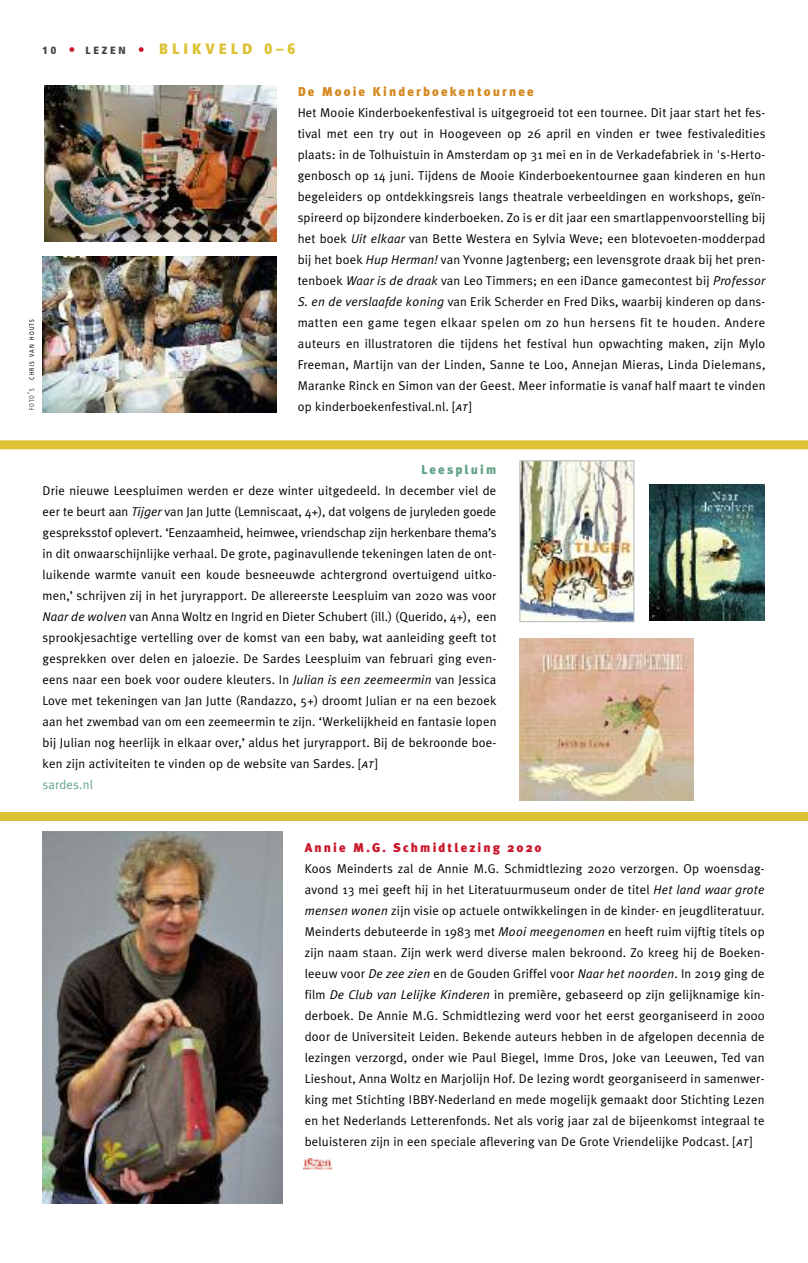
<style>
.page{position:relative;width:808px;height:1263px;background:#fff}
.page>*{position:absolute;margin:0;border:0;box-sizing:border-box;transform-origin:0 0}
.t1{font:900 condensed 15px "Frutiger";letter-spacing:.26em;color:#ddc235}
.t2{font:12.75px/21px "Meta Plus Normal";letter-spacing:.015em;color:#000;text-align:justify}
.t3{font:900 12.75px "Meta Plus";letter-spacing:.165em;color:#ca162b}
.t4{font:900 12.75px "Meta Plus";letter-spacing:.165em;color:#d38920}
.t5{font:900 12.75px "Meta Plus";letter-spacing:.165em;color:#63a385}
.t6{font:condensed 6.75px "Frutiger";letter-spacing:.19em;color:#000;scale:.9 1}
.s1{font-size:10.5px;color:#414547}
.s2{font-stretch:normal;font-size:12.75px;color:#ca162b}
.s3{font-weight:300}
.s4{font-weight:300;font-size:9px}
.s5{font-style:italic}
.s6{font-family:"Meta Plus Normal Caps";font-style:italic}
.s7{color:#63a385}
</style>
<div class="page">
<img style="left:43px;top:831px;width:240px;height:372px">
<div style="left:0;top:440px;width:808px;height:9px;background:#ddc235"></div>
<div style="left:0;top:812px;width:808px;height:9px;background:#ddc235"></div>
<img style="left:44px;top:86px;width:232px;height:156px">
<img style="left:43px;top:256px;width:233px;height:156px">
<img style="left:521px;top:462px;width:111px;height:158px">
<div style="left:519px;top:460px;width:115px;height:162px;border:1px solid #b3b5b6"></div>
<img style="left:649px;top:484px;width:115px;height:136px">
<img style="left:520px;top:638px;width:173px;height:162px">
<img style="left:304px;top:1158px;width:27px;height:12px">
<p class="t1" style="left:43px;top:43px;width:254px"><span class="s1">10</span> <span class="s2">•</span> <span class="s1">LEZEN</span> <span class="s2">•</span> BLIKVELD 0–6</p>
<p class="t6" style="left:29px;top:410px;width:103px;rotate:-90deg"><span class="s3">FOTO</span><span class="s4">’</span><span class="s3">S</span> CHRIS VAN HOUTS</p>
<p class="t4" style="left:298px;top:84px;width:238px">De Mooie Kinderboekentournee</p>
<p class="t2" style="left:298px;top:102px;width:469px">Het Mooie Kinderboekenfestival is uitgegroeid tot een tournee. Dit jaar start het fes&shy;tival met een try out in Hoogeveen op 26 april en vinden er twee festivaledities plaats: in de Tolhuistuin in Amsterdam op 31 mei en in de Verkadefabriek in 's-Herto&shy;genbosch op 14 juni. Tijdens de Mooie Kinderboekentournee gaan kinderen en hun begeleiders op ontdekkingsreis langs theatrale verbeeldingen en workshops, geïn&shy;spireerd op bijzondere kinderboeken. Zo is er dit jaar een smartlappenvoorstelling bij het boek <span class="s5">Uit elkaar</span> van Bette Westera en Sylvia Weve; een blotevoeten-modderpad bij het boek <span class="s5">Hup Herman!</span> van Yvonne Jagtenberg; een levensgrote draak bij het pren&shy;tenboek <span class="s5">Waar is de draak</span> van Leo Timmers; en een iDance gamecontest bij <span class="s5">Professor S. en de verslaafde koning</span> van Erik Scherder en Fred Diks, waarbij kinderen op dans&shy;matten een game tegen elkaar spelen om zo hun hersens fit te houden. Andere auteurs en illustratoren die tijdens het festival hun opwachting maken, zijn Mylo Freeman, Martijn van der Linden, Sanne te Loo, Annejan Mieras, Linda Dielemans, Maranke Rinck en Simon van der Geest. Meer informatie is vanaf half maart te vinden op kinderboekenfestival.nl. [<span class="s6">at</span>]</p>
<p class="t5" style="left:421px;top:462px;width:77px">Leespluim</p>
<p class="t2" style="left:43px;top:480px;width:455px;text-align:left">Drie nieuwe Leespluimen werden er deze winter uitgedeeld. In december viel de eer te beurt aan <span class="s5">Tijger</span> van Jan Jutte (Lemniscaat, 4+), dat volgens de juryleden goede gespreksstof oplevert. ‘Eenzaamheid, heimwee, vriendschap zijn herkenbare thema’s in dit onwaarschijnlijke verhaal. De grote, paginavullende tekeningen laten de ont&shy;luikende warmte vanuit een koude besneeuwde achtergrond overtuigend uitko&shy;men,’ schrijven zij in het juryrapport. De allereerste Leespluim van 2020 was voor <span class="s5">Naar de wolven</span> van Anna Woltz en Ingrid en Dieter Schubert (ill.) (Querido, 4+), een sprookjesachtige vertelling over de komst van een baby, wat aanleiding geeft tot gesprekken over delen en jaloezie. De Sardes Leespluim van februari ging even&shy;eens naar een boek voor oudere kleuters. In <span class="s5">Julian is een zeemeermin</span> van Jessica Love met tekeningen van Jan Jutte (Randazzo, 5+) droomt Julian er na een bezoek aan het zwembad van om een zeemeermin te zijn. ‘Werkelijkheid en fantasie lopen bij Julian nog heerlijk in elkaar over,’ aldus het juryrapport. Bij de bekroonde boe&shy;ken zijn activiteiten te vinden op de website van Sardes. [<span class="s6">at</span>]<br><span class="s7">sardes.nl</span></p>
<p class="t3" style="left:305px;top:840px;width:238px">Annie M.G. Schmidtlezing 2020</p>
<p class="t2" style="left:305px;top:858px;width:461px">Koos Meinderts zal de Annie M.G. Schmidtlezing 2020 verzorgen. Op woensdag&shy;avond 13 mei geeft hij in het Literatuurmuseum onder de titel <span class="s5">Het land waar grote mensen wonen</span> zijn visie op actuele ontwikkelingen in de kinder- en jeugdliteratuur.<br>Meinderts debuteerde in 1983 met <span class="s5">Mooi meegenomen</span> en heeft ruim vijftig titels op zijn naam staan. Zijn werk werd diverse malen bekroond. Zo kreeg hij de Boeken&shy;leeuw voor <span class="s5">De zee zien</span> en de Gouden Griffel voor <span class="s5">Naar het noorden</span>. In 2019 ging de film <span class="s5">De Club van Lelijke Kinderen</span> in première, gebaseerd op zijn gelijknamige kin&shy;derboek. De Annie M.G. Schmidtlezing werd voor het eerst georganiseerd in 2000 door de Universiteit Leiden. Bekende auteurs hebben in de afgelopen decennia de lezingen verzorgd, onder wie Paul Biegel, Imme Dros, Joke van Leeuwen, Ted van Lieshout, Anna Woltz en Marjolijn Hof. De lezing wordt georganiseerd in samenwer&shy;king met Stichting IBBY-Nederland en mede mogelijk gemaakt door Stichting Lezen en het Nederlands Letterenfonds. Net als vorig jaar zal de bijeenkomst integraal te beluisteren zijn in een speciale aflevering van De Grote Vriendelijke Podcast. [<span class="s6">at</span>]</p>
</div>
